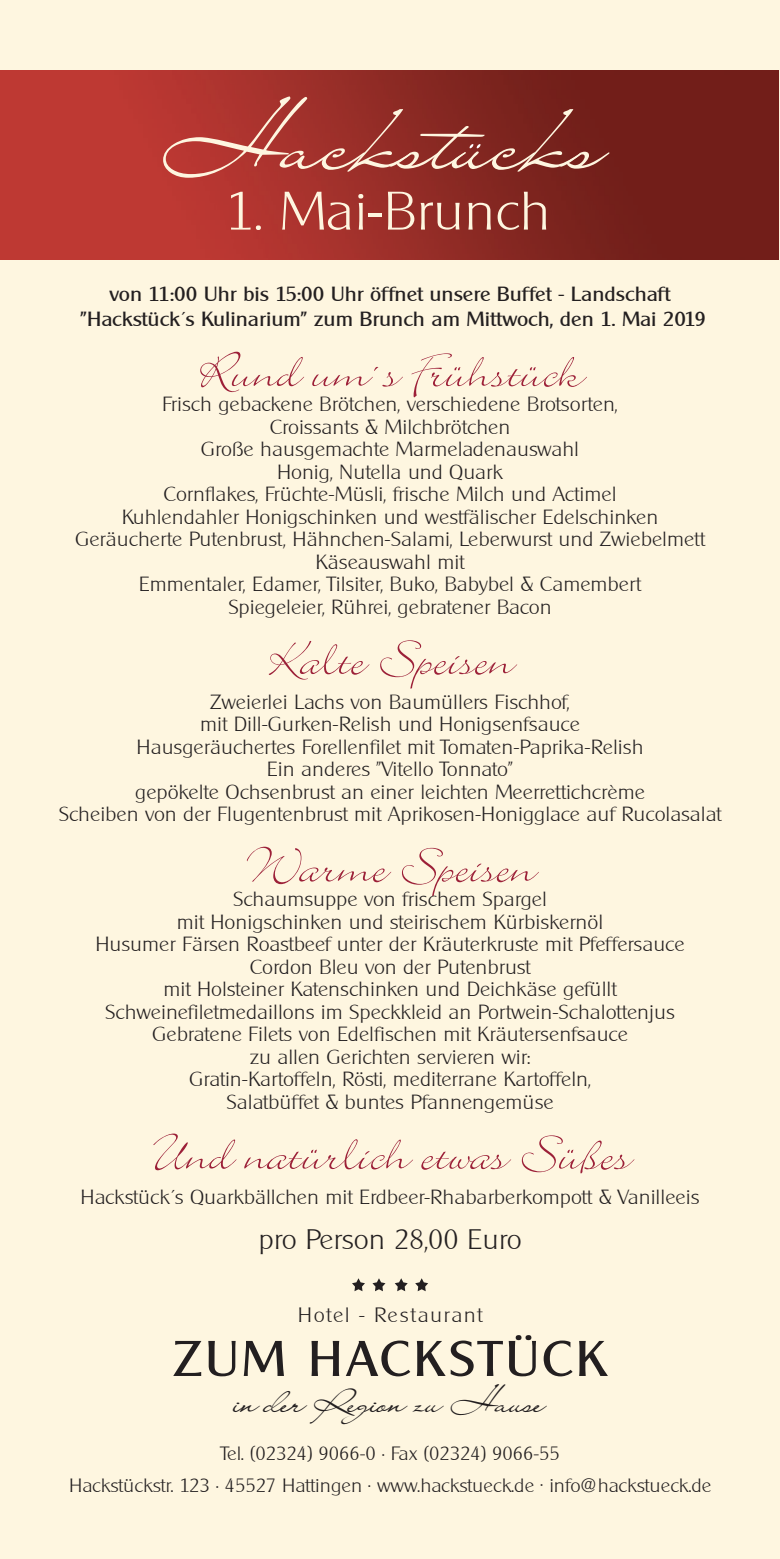
<style>
.page{position:relative;width:780px;height:1559px;background:#fff}
.page>*{position:absolute;margin:0;border:0;box-sizing:border-box;transform-origin:0 0}
.t1{font:89px "Lainie Day SH";color:#fef6e0;scale:1.1 1}
.t2{font:55px "Bickley Script";color:#9c2038;scale:1.1 1}
.t3{font:55px "Bickley Script";color:#9d2038;scale:1.1 1}
.t4{font:200 52.5px "Alexander Becker";color:#fef6e0;scale:1.1 1}
.t5{font:48.5px "Alexander Becker";letter-spacing:.055em;color:#231f20;scale:1.1 1}
.t6{font:33.75px "Lainie Day SH";color:#231f20;scale:1.1 1}
.t7{font:200 27.5px "Alexander Becker";color:#231f20;scale:1.1 1}
.t8{font:200 20.25px "Alexander Becker";letter-spacing:.065em;color:#231f20;scale:1.1 1}
.t9{font:200 20px/22.5px "Alexander Becker";color:#231f20;text-align:center;scale:1.1 1}
.t10{font:20px/25px "Alexander Becker";color:#231f20;text-align:center;scale:1.1 1}
.t11{font:200 18.75px/32.5px "Alexander Becker";color:#231f20;text-align:center;scale:1.1 1}
</style>
<div class="page">
<div style="left:0;top:0;width:779px;height:85px;background:#fef6e0"></div>
<div style="left:694px;top:85px;width:85px;height:1474px;background:#fef6e0"></div>
<svg style="left:372px;top:1278px;width:13px;height:13px"></svg>
<svg style="left:352px;top:1278px;width:13px;height:13px"></svg>
<svg style="left:415px;top:1278px;width:13px;height:13px"></svg>
<svg style="left:394px;top:1278px;width:13px;height:13px"></svg>
<img style="left:0;top:71px;width:778px;height:189px">
<svg style="left:469px;top:144px;width:11px;height:5px"></svg>
<h1 class="t1" style="left:162px;top:84px;width:404px">Hackstucks</h1>
<h3 class="t4" style="left:226px;top:179px;width:296px">1. Mai-Brunch</h3>
<p class="t10" style="left:81px;top:282px;width:570px">von 11:00 Uhr bis 15:00 Uhr öffnet unsere Buffet - Landschaft "Hackstück´s Kulinarium" zum Brunch am Mittwoch, den 1. Mai 2019</p>
<h2 class="t3" style="left:197px;top:345px;width:352px">Rund um´s Frühstück</h2>
<p class="t9" style="left:75px;top:393px;width:574px">Frisch gebackene Brötchen, verschiedene Brotsorten,<br>Croissants &amp; Milchbrötchen<br>Große hausgemachte Marmeladenauswahl<br>Honig, Nutella und Quark<br>Cornflakes, Früchte-Müsli, frische Milch und Actimel<br>Kuhlendahler Honigschinken und westfälischer Edelschinken Geräucherte Putenbrust, Hähnchen-Salami, Leberwurst und Zwiebelmett Käseauswahl mit<br>Emmentaler, Edamer, Tilsiter, Buko, Babybel &amp; Camembert<br>Spiegeleier, Rührei, gebratener Bacon</p>
<h2 class="t2" style="left:267px;top:632px;width:225px">Kalte Speisen</h2>
<p class="t9" style="left:59px;top:690px;width:603px">Zweierlei Lachs von Baumüllers Fischhof,<br>mit Dill-Gurken-Relish und Honigsenfsauce<br>Hausgeräuchertes Forellenfilet mit Tomaten-Paprika-Relish<br>Ein anderes "Vitello Tonnato"<br>gepökelte Ochsenbrust an einer leichten Meerrettichcrème<br>Scheiben von der Flugentenbrust mit Aprikosen-Honigglace auf Rucolasalat</p>
<h2 class="t2" style="left:245px;top:840px;width:265px">Warme Speisen</h2>
<p class="t9" style="left:95px;top:888px;width:537px">Schaumsuppe von frischem Spargel<br>mit Honigschinken und steirischem Kürbiskernöl<br>Husumer Färsen Roastbeef unter der Kräuterkruste mit Pfeffersauce Cordon Bleu von der Putenbrust<br>mit Holsteiner Katenschinken und Deichkäse gefüllt Schweinefiletmedaillons im Speckkleid an Portwein-Schalottenjus Gebratene Filets von Edelfischen mit Kräutersenfsauce<br>zu allen Gerichten servieren wir:<br>Gratin-Kartoffeln, Rösti, mediterrane Kartoffeln,<br>Salatbüffet &amp; buntes Pfannengemüse</p>
<h2 class="t2" style="left:150px;top:1127px;width:438px">Und natürlich etwas Süßes</h2>
<p class="t9" style="left:81px;top:1185px;width:564px">Hackstück´s Quarkbällchen mit Erdbeer-Rhabarberkompott &amp; Vanilleeis</p>
<h3 class="t7" style="left:258px;top:1222px;width:241px">pro Person 28,00 Euro</h3>
<p class="t8" style="left:298px;top:1302px;width:169px">Hotel - Restaurant</p>
<h3 class="t5" style="left:173px;top:1329px;width:396px">ZUM HACKSTÜCK</h3>
<h3 class="t6" style="left:235px;top:1379px;width:284px">in der Region zu Hause</h3>
<p class="t11" style="left:69px;top:1437px;width:585px">Tel. (02324) 9066-0 • Fax (02324) 9066-55<br>Hackstückstr. 123 • 45527 Hattingen . www.hackstueck.de • info@hackstueck.de</p>
</div>
